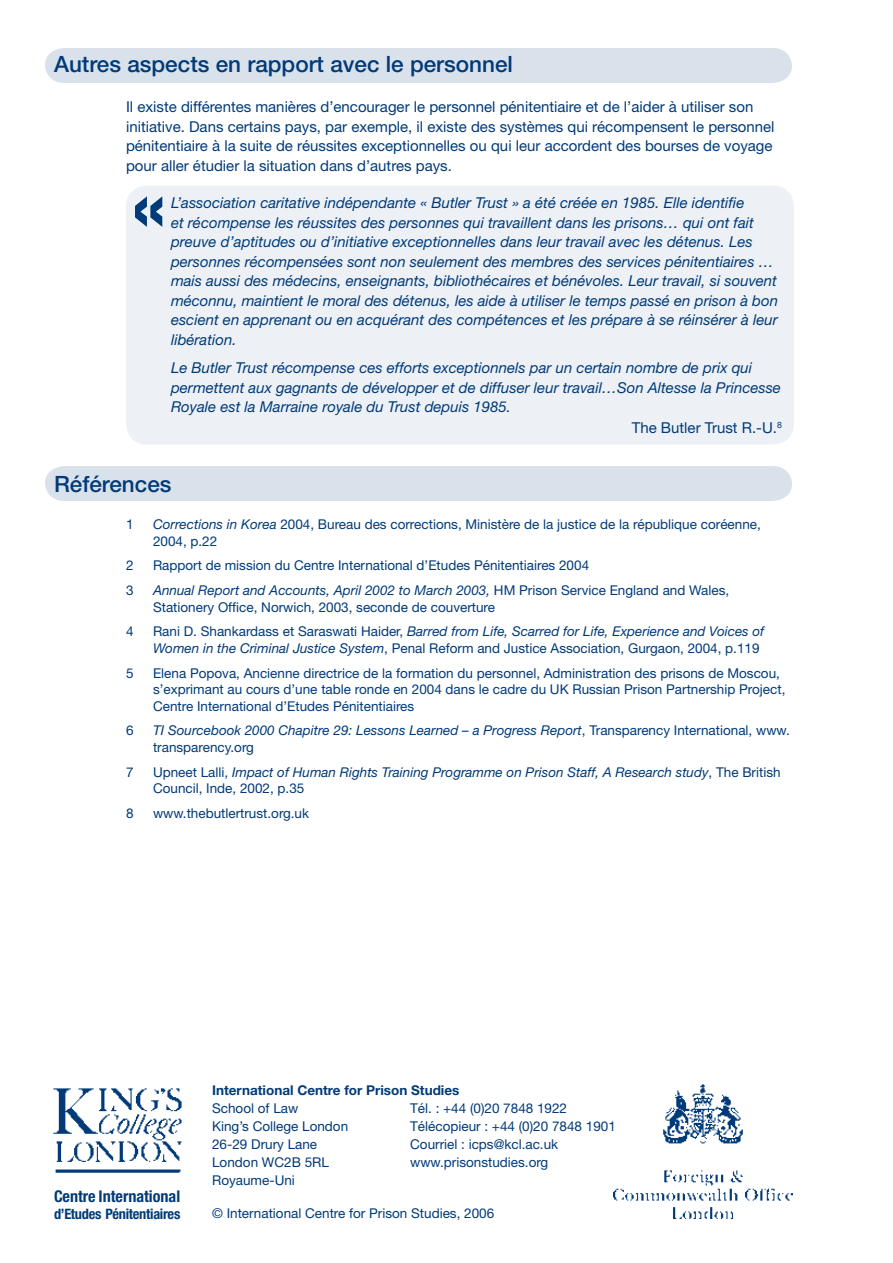
<style>
.page{position:relative;width:893px;height:1263px;background:#fff}
.page>*{position:absolute;margin:0;border:0;box-sizing:border-box;transform-origin:0 0}
.t1{font:500 22.5px "Helvetica Neue";color:#003a78}
.t2{font:700 condensed 16.2px "Helvetica Neue";color:#003a78}
.t3{font:italic 15px/19.5px "Helvetica Neue";color:#003a78}
.t4{font:15px/19.5px "Helvetica Neue";color:#003a78}
.t5{font:700 condensed 14.4px "Helvetica Neue";letter-spacing:-.02em;color:#003a78}
.t6{font:13.5px/16.5px "Helvetica Neue";color:#003a78}
.t7{font:italic 13.5px/16.5px "Helvetica Neue";color:#003a78}
.t8{font:700 13.5px "Helvetica Neue";color:#003a78}
.s1{font-style:italic}
.s2{font-style:normal}
</style>
<div class="page">
<div style="left:45px;top:48px;width:747px;height:35px;background:#d9e1eb"></div>
<div style="left:45px;top:466px;width:747px;height:35px;background:#d9e1eb"></div>
<div style="left:126px;top:185px;width:668px;height:259px;background:#edf1f6;border-radius:21px"></div>
<img style="left:614px;top:1084px;width:178px;height:135px">
<img style="left:53px;top:1088px;width:129px;height:85px">
<svg style="left:135px;top:196px;width:27px;height:31px"></svg>
<h1 class="t1" style="left:54px;top:50px;width:460px">Autres aspects en rapport avec le personnel</h1>
<p class="t4" style="left:126px;top:97px;width:650px">Il existe différentes manières d’encourager le personnel pénitentiaire et de l’aider à utiliser son initiative. Dans certains pays, par exemple, il existe des systèmes qui récompensent le personnel pénitentiaire à la suite de réussites exceptionnelles ou qui leur accordent des bourses de voyage pour aller étudier la situation dans d’autres pays.</p>
<p class="t3" style="left:171px;top:193px;width:609px">L’association caritative indépendante « Butler Trust » a été créée en 1985. Elle identifie<br>et récompense les réussites des personnes qui travaillent dans les prisons… qui ont fait preuve d’aptitudes ou d’initiative exceptionnelles dans leur travail avec les détenus. Les personnes récompensées sont non seulement des membres des services pénitentiaires … mais aussi des médecins, enseignants, bibliothécaires et bénévoles. Leur travail, si souvent méconnu, maintient le moral des détenus, les aide à utiliser le temps passé en prison à bon escient en apprenant ou en acquérant des compétences et les prépare à se réinsérer à leur libération.</p>
<p class="t3" style="left:171px;top:358px;width:611px">Le Butler Trust récompense ces efforts exceptionnels par un certain nombre de prix qui permettent aux gagnants de développer et de diffuser leur travail…Son Altesse la Princesse<br>Royale est la Marraine royale du Trust depuis 1985.</p>
<p class="t4" style="left:632px;top:418px;width:152px">The Butler Trust R.-U.<sup>8</sup></p>
<h1 class="t1" style="left:54px;top:470px;width:119px">Références</h1>
<p class="t6" style="left:126px;top:516px;width:9px">1</p>
<p class="t6" style="left:153px;top:516px;width:609px"><span class="s1">Corrections in Korea</span> 2004, Bureau des corrections, Ministère de la justice de la république coréenne,<br>2004, p.22</p>
<p class="t6" style="left:126px;top:557px;width:8px">2</p>
<p class="t6" style="left:153px;top:557px;width:438px">Rapport de mission du Centre International d’Etudes Pénitentiaires 2004</p>
<p class="t6" style="left:126px;top:582px;width:9px">3</p>
<p class="t6" style="left:153px;top:582px;width:578px"><span class="s1">Annual Report and Accounts, April 2002 to March 2003,</span> HM Prison Service England and Wales,<br>Stationery Office, Norwich, 2003, seconde de couverture</p>
<p class="t6" style="left:126px;top:623px;width:9px">4</p>
<p class="t6" style="left:153px;top:623px;width:613px">Rani D. Shankardass et Saraswati Haider, <span class="s1">Barred from Life, Scarred for Life, Experience and Voices of<br>Women in the Criminal Justice System</span>, Penal Reform and Justice Association, Gurgaon, 2004, p.119</p>
<p class="t6" style="left:126px;top:664px;width:8px">5</p>
<p class="t6" style="left:153px;top:664px;width:634px">Elena Popova, Ancienne directrice de la formation du personnel, Administration des prisons de Moscou, s’exprimant au cours d’une table ronde en 2004 dans le cadre du UK Russian Prison Partnership Project,<br>Centre International d’Etudes Pénitentiaires</p>
<p class="t6" style="left:126px;top:722px;width:8px">6</p>
<p class="t7" style="left:153px;top:722px;width:638px">TI Sourcebook 2000 Chapitre 29: Lessons Learned – a Progress Report<span class="s2">, Transparency International, www. transparency.org</span></p>
<p class="t6" style="left:126px;top:763px;width:8px">7</p>
<p class="t7" style="left:153px;top:763px;width:629px"><span class="s2">Upneet Lalli,</span> Impact of Human Rights Training Programme on Prison Staff, A Research study<span class="s2">, The British<br>Council, Inde, 2002, p.35</span></p>
<p class="t6" style="left:126px;top:805px;width:9px">8</p>
<p class="t6" style="left:153px;top:805px;width:158px">www.thebutlertrust.org.uk</p>
<p class="t2" style="left:54px;top:1186px;width:128px">Centre International</p>
<p class="t5" style="left:54px;top:1205px;width:128px">d’Etudes Pénitentiaires</p>
<p class="t8" style="left:212px;top:1082px;width:249px">International Centre for Prison Studies</p>
<p class="t6" style="left:212px;top:1100px;width:88px">School of Law</p>
<p class="t6" style="left:410px;top:1100px;width:150px">Tél. : +44 (0)20 7848 1922</p>
<p class="t6" style="left:212px;top:1118px;width:138px">King’s College London</p>
<p class="t6" style="left:410px;top:1118px;width:207px">Télécopieur : +44 (0)20 7848 1901</p>
<p class="t6" style="left:212px;top:1136px;width:107px">26-29 Drury Lane</p>
<p class="t6" style="left:410px;top:1136px;width:150px">Courriel : icps@kcl.ac.uk</p>
<p class="t6" style="left:212px;top:1154px;width:118px">London WC2B 5RL</p>
<p class="t6" style="left:410px;top:1154px;width:140px">www.prisonstudies.org</p>
<p class="t6" style="left:212px;top:1172px;width:84px">Royaume-Uni</p>
<p class="t6" style="left:212px;top:1205px;width:283px">© International Centre for Prison Studies, 2006</p>
</div>
